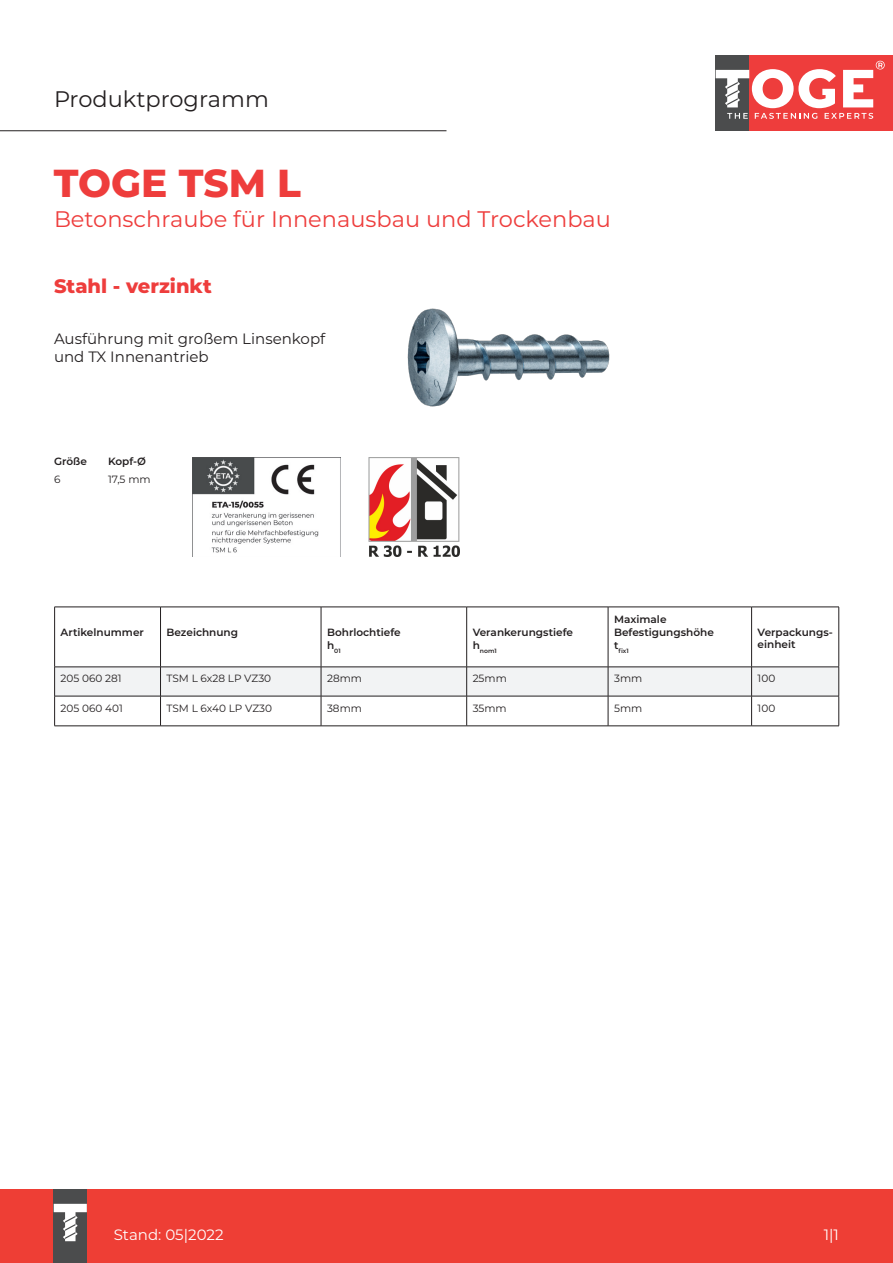
<style>
.page{position:relative;width:893px;height:1263px;background:#fff}
.page>*{position:absolute;margin:0;border:0;box-sizing:border-box;transform-origin:0 0}
.t1{font:800 39px "Montserrat";color:#ee3d3c}
.t2{font:22.5px "Montserrat";color:#ee3d3c}
.t3{font:22.5px "Montserrat";color:#231f20}
.t4{font:800 19.5px "Montserrat";color:#ee3d3c}
.t5{font:15px/18px "Montserrat";color:#231f20}
.t6{font:15px "Montserrat";color:#fff}
.t7{font:600 10.5px/12.6px "Montserrat";color:#231f20}
.t8{font:10.5px "Montserrat";color:#231f20}
.t9{font:600 6.15px "Montserrat";color:#231f20}
</style>
<div class="page">
<div style="left:716px;top:55px;width:177px;height:76px;background:#ee3d3c"></div>
<div style="left:716px;top:55px;width:33px;height:76px;background:#4b4c4d"></div>
<svg style="left:716px;top:61px;width:169px;height:58px"></svg>
<hr style="left:0;top:130px;width:446px;height:1px;background:#231f20">
<div style="left:54px;top:668px;width:785px;height:28px;background:#f2f3f4"></div>
<hr style="left:54px;top:696px;width:107px;height:1px;background:#231f20">
<hr style="left:54px;top:696px;width:1px;height:30px;background:#231f20">
<hr style="left:161px;top:696px;width:160px;height:1px;background:#231f20">
<hr style="left:160px;top:696px;width:1px;height:30px;background:#231f20">
<hr style="left:321px;top:696px;width:146px;height:1px;background:#231f20">
<hr style="left:321px;top:696px;width:1px;height:30px;background:#231f20">
<hr style="left:467px;top:696px;width:141px;height:1px;background:#231f20">
<hr style="left:466px;top:696px;width:1px;height:30px;background:#231f20">
<hr style="left:608px;top:696px;width:144px;height:1px;background:#231f20">
<hr style="left:608px;top:696px;width:1px;height:30px;background:#231f20">
<hr style="left:752px;top:696px;width:87px;height:1px;background:#231f20">
<hr style="left:751px;top:696px;width:1px;height:30px;background:#231f20">
<hr style="left:838px;top:696px;width:1px;height:30px;background:#231f20">
<hr style="left:54px;top:726px;width:107px;height:1px;background:#231f20">
<hr style="left:161px;top:726px;width:160px;height:1px;background:#231f20">
<hr style="left:321px;top:726px;width:146px;height:1px;background:#231f20">
<hr style="left:467px;top:726px;width:141px;height:1px;background:#231f20">
<hr style="left:608px;top:726px;width:144px;height:1px;background:#231f20">
<hr style="left:752px;top:726px;width:87px;height:1px;background:#231f20">
<hr style="left:54px;top:607px;width:107px;height:1px;background:#231f20">
<hr style="left:54px;top:607px;width:1px;height:60px;background:#231f20">
<hr style="left:161px;top:607px;width:160px;height:1px;background:#231f20">
<hr style="left:160px;top:607px;width:1px;height:60px;background:#231f20">
<hr style="left:321px;top:607px;width:146px;height:1px;background:#231f20">
<hr style="left:321px;top:607px;width:1px;height:60px;background:#231f20">
<hr style="left:467px;top:607px;width:141px;height:1px;background:#231f20">
<hr style="left:466px;top:607px;width:1px;height:60px;background:#231f20">
<hr style="left:608px;top:607px;width:144px;height:1px;background:#231f20">
<hr style="left:608px;top:607px;width:1px;height:60px;background:#231f20">
<hr style="left:752px;top:607px;width:87px;height:1px;background:#231f20">
<hr style="left:751px;top:607px;width:1px;height:60px;background:#231f20">
<hr style="left:838px;top:607px;width:1px;height:60px;background:#231f20">
<hr style="left:54px;top:667px;width:107px;height:1px;background:#231f20">
<hr style="left:161px;top:667px;width:160px;height:1px;background:#231f20">
<hr style="left:321px;top:667px;width:146px;height:1px;background:#231f20">
<hr style="left:467px;top:667px;width:141px;height:1px;background:#231f20">
<hr style="left:608px;top:667px;width:144px;height:1px;background:#231f20">
<hr style="left:752px;top:667px;width:87px;height:1px;background:#231f20">
<div style="left:0;top:1189px;width:893px;height:74px;background:#ee3e35"></div>
<div style="left:54px;top:1189px;width:33px;height:74px;background:#4b4c4d"></div>
<svg style="left:54px;top:1204px;width:33px;height:37px"></svg>
<img style="left:407px;top:308px;width:203px;height:99px">
<img style="left:368px;top:457px;width:91px;height:100px">
<img style="left:192px;top:457px;width:149px;height:100px">
<p class="t3" style="left:54px;top:83px;width:216px">Produktprogramm</p>
<p class="t1" style="left:54px;top:155px;width:249px">TOGE TSM L</p>
<p class="t2" style="left:54px;top:203px;width:559px">Betonschraube für Innenausbau und Trockenbau</p>
<p class="t4" style="left:54px;top:272px;width:159px">Stahl - verzinkt</p>
<p class="t5" style="left:54px;top:329px;width:273px">Ausführung mit großem Linsenkopf und TX Innenantrieb</p>
<p class="t7" style="left:54px;top:455px;width:34px">Größe</p>
<p class="t7" style="left:108px;top:455px;width:40px">Kopf-Ø</p>
<p class="t8" style="left:54px;top:472px;width:8px">6</p>
<p class="t8" style="left:108px;top:472px;width:44px">17,5 mm</p>
<p class="t7" style="left:61px;top:625px;width:85px">Artikelnummer</p>
<p class="t7" style="left:167px;top:625px;width:73px">Bezeichnung</p>
<p class="t7" style="left:327px;top:625px;width:75px">Bohrlochtiefe</p>
<p class="t9" style="left:327px;top:646px;width:15px"><sup>h</sup>01</p>
<p class="t7" style="left:473px;top:625px;width:102px">Verankerungstiefe</p>
<p class="t9" style="left:473px;top:646px;width:26px"><sup>h</sup>nom1</p>
<p class="t7" style="left:614px;top:613px;width:101px">Maximale<br>Befestigungshöhe</p>
<p class="t9" style="left:614px;top:646px;width:16px"><sup>t</sup>fix1</p>
<p class="t7" style="left:758px;top:625px;width:77px">Verpackungs&shy;einheit</p>
<p class="t8" style="left:61px;top:671px;width:63px">205 060 281</p>
<p class="t8" style="left:167px;top:671px;width:106px">TSM L 6x28 LP VZ30</p>
<p class="t8" style="left:327px;top:671px;width:36px">28mm</p>
<p class="t8" style="left:473px;top:671px;width:36px">25mm</p>
<p class="t8" style="left:614px;top:671px;width:30px">3mm</p>
<p class="t8" style="left:758px;top:671px;width:19px">100</p>
<p class="t8" style="left:61px;top:701px;width:64px">205 060 401</p>
<p class="t8" style="left:167px;top:701px;width:107px">TSM L 6x40 LP VZ30</p>
<p class="t8" style="left:327px;top:701px;width:36px">38mm</p>
<p class="t8" style="left:473px;top:701px;width:36px">35mm</p>
<p class="t8" style="left:614px;top:701px;width:30px">5mm</p>
<p class="t8" style="left:758px;top:701px;width:19px">100</p>
<p class="t6" style="left:114px;top:1224px;width:111px">Stand: 05|2022</p>
<p class="t6" style="left:824px;top:1224px;width:17px">1|1</p>
</div>
